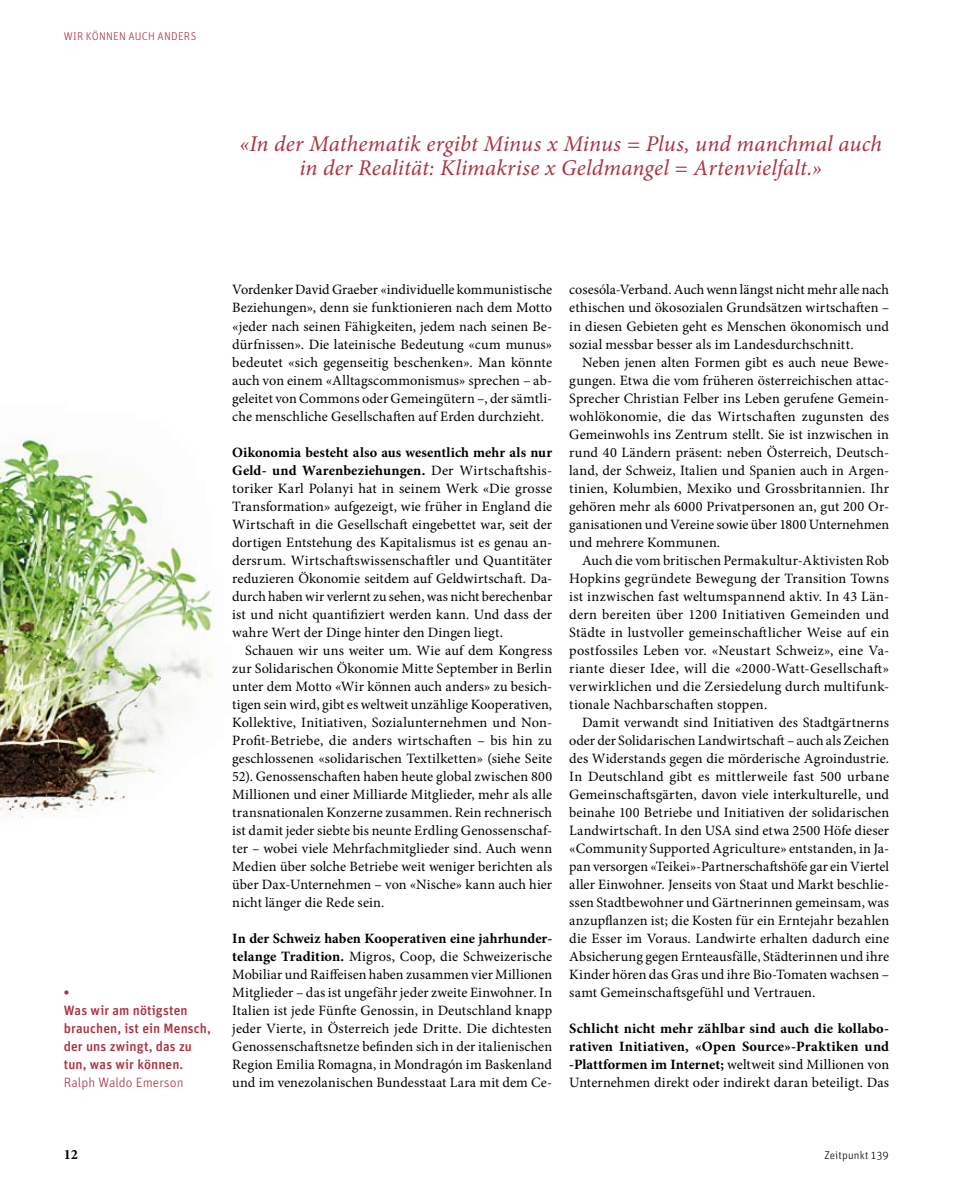
<style>
.page{position:relative;width:953px;height:1191px;background:#fff}
.page>*{position:absolute;margin:0;border:0;box-sizing:border-box;transform-origin:0 0}
.t1{font:italic 22.5px/24px "Minion Pro";letter-spacing:.005em;color:#a93343;text-align:center}
.t2{font:14.25px/18px "Minion Pro";letter-spacing:.01em;color:#000;text-align:justify}
.t3{font:700 14.25px/18px "Minion Pro";letter-spacing:.015em;color:#000;text-align:justify}
.t4{font:500 13.5px/18px "Unit OT";letter-spacing:.005em;color:#a93343}
.t5{font:300 13.5px "Unit OT";letter-spacing:.01em;color:#a93343}
.t6{font:700 13.5px "Unit OT";color:#a93343}
.t7{font:300 11.25px "Unit OT";color:#a93343}
.t8{font:300 11.25px "Unit OT";letter-spacing:.015em;color:#000}
.s1{font-weight:700}
.s2{font-weight:400}
</style>
<div class="page">
<img style="left:0;top:437px;width:213px;height:381px">
<p class="t7" style="left:64px;top:29px;width:43px">WIR KÖNNEN</p>
<p class="t7" style="left:128px;top:29px;width:8px">AUCH</p>
<p class="t7" style="left:157px;top:29px;width:8px">ANDERS</p>
<h1 class="t1" style="left:239px;top:131px;width:644px">«In der Mathematik ergibt Minus x Minus = Plus, und manchmal auch in der Realität: Klimakrise x Geldmangel = Artenvielfalt.»</h1>
<p class="t6" style="left:64px;top:983px;width:7px">•</p>
<p class="t4" style="left:64px;top:1001px;width:149px">Was wir am nötigsten brauchen, ist ein Mensch, der uns zwingt, das zu tun, was wir können.</p>
<p class="t5" style="left:64px;top:1074px;width:121px">RALPH WALDO EMERSON</p>
<p class="t2" style="left:232px;top:281px;width:321px">Vordenker David Graeber «individuelle kommunistische Beziehungen», denn sie funktionieren nach dem Motto «jeder nach seinen Fähigkeiten, jedem nach seinen Be&shy;dürfnissen». Die lateinische Bedeutung «cum munus» bedeutet «sich gegenseitig beschenken». Man könnte auch von einem «Alltagscommonismus» sprechen – ab&shy;geleitet von Commons oder Gemeingütern –, der sämtli&shy;che menschliche Gesellschaften auf Erden durchzieht.</p>
<p class="t2" style="left:232px;top:443px;width:321px"><span class="s1">Oikonomia besteht also aus wesentlich mehr als nur Geld- und Warenbeziehungen.</span> Der Wirtschaftshis&shy;toriker Karl Polanyi hat in seinem Werk «Die grosse Transformation» aufgezeigt, wie früher in England die Wirtschaft in die Gesellschaft eingebettet war, seit der dortigen Entstehung des Kapitalismus ist es genau an&shy;dersrum. Wirtschaftswissenschaftler und Quantitäter reduzieren Ökonomie seitdem auf Geldwirtschaft. Da&shy;durch haben wir verlernt zu sehen, was nicht berechenbar ist und nicht quantifiziert werden kann. Und dass der wahre Wert der Dinge hinter den Dingen liegt.</p>
<p class="t2" style="left:232px;top:641px;width:321px;text-indent:13px">Schauen wir uns weiter um. Wie auf dem Kongress zur Solidarischen Ökonomie Mitte September in Berlin unter dem Motto «Wir können auch anders» zu besich&shy;tigen sein wird, gibt es weltweit unzählige Kooperativen, Kollektive, Initiativen, Sozialunternehmen und Non-Profit-Betriebe, die anders wirtschaften – bis hin zu geschlossenen «solidarischen Textilketten» (siehe Seite 52). Genossenschaften haben heute global zwischen 800<br>Millionen und einer Milliarde Mitglieder, mehr als alle transnationalen Konzerne zusammen. Rein rechnerisch ist damit jeder siebte bis neunte Erdling Genossenschaf&shy;ter – wobei viele Mehrfachmitglieder sind. Auch wenn Medien über solche Betriebe weit weniger berichten als über Dax-Unternehmen – von «Nische» kann auch hier nicht länger die Rede sein.</p>
<p class="t2" style="left:232px;top:929px;width:321px"><span class="s1">In der Schweiz haben Kooperativen eine jahrhunder&shy;telange Tradition.</span> Migros, Coop, die Schweizerische Mobiliar und Raiffeisen haben zusammen vier Millionen Mitglieder – das ist ungefähr jeder zweite Einwohner. In Italien ist jede Fünfte Genossin, in Deutschland knapp jeder Vierte, in Österreich jede Dritte. Die dichtesten Genossenschaftsnetze befinden sich in der italienischen Region Emilia Romagna, in Mondragón im Baskenland und im venezolanischen Bundesstaat Lara mit dem Ce-</p>
<p class="t2" style="left:569px;top:281px;width:321px">cosesóla-Verband. Auch wenn längst nicht mehr alle nach ethischen und ökosozialen Grundsätzen wirtschaften – in diesen Gebieten geht es Menschen ökonomisch und sozial messbar besser als im Landesdurchschnitt.</p>
<p class="t2" style="left:569px;top:353px;width:321px;text-indent:13px">Neben jenen alten Formen gibt es auch neue Bewe&shy;gungen. Etwa die vom früheren österreichischen attac-Sprecher Christian Felber ins Leben gerufene Gemein&shy;wohlökonomie, die das Wirtschaften zugunsten des Gemeinwohls ins Zentrum stellt. Sie ist inzwischen in rund 40 Ländern präsent: neben Österreich, Deutsch&shy;land, der Schweiz, Italien und Spanien auch in Argen&shy;tinien, Kolumbien, Mexiko und Grossbritannien. Ihr gehören mehr als 6000 Privatpersonen an, gut 200 Or&shy;ganisationen und Vereine sowie über 1800 Unternehmen und mehrere Kommunen.</p>
<p class="t2" style="left:569px;top:551px;width:321px;text-indent:13px">Auch die vom britischen Permakultur-Aktivisten Rob Hopkins gegründete Bewegung der Transition Towns ist inzwischen fast weltumspannend aktiv. In 43 Län&shy;dern bereiten über 1200 Initiativen Gemeinden und Städte in lustvoller gemeinschaftlicher Weise auf ein postfossiles Leben vor. «Neustart Schweiz», eine Va&shy;riante dieser Idee, will die «2000-Watt-Gesellschaft» verwirklichen und die Zersiedelung durch multifunk&shy;tionale Nachbarschaften stoppen.</p>
<p class="t2" style="left:569px;top:713px;width:321px;text-indent:13px">Damit verwandt sind Initiativen des Stadtgärtnerns oder der Solidarischen Landwirtschaft – auch als Zeichen des Widerstands gegen die mörderische Agroindustrie.<br>In Deutschland gibt es mittlerweile fast 500 urbane Gemeinschaftsgärten, davon viele interkulturelle, und beinahe 100 Betriebe und Initiativen der solidarischen Landwirtschaft. In den USA sind etwa 2500 Höfe dieser «Community Supported Agriculture» entstanden, in Ja&shy;pan versorgen «Teikei»-Partnerschaftshöfe gar ein Viertel aller Einwohner. Jenseits von Staat und Markt beschlie&shy;ssen Stadtbewohner und Gärtnerinnen gemeinsam, was anzupflanzen ist; die Kosten für ein Erntejahr bezahlen die Esser im Voraus. Landwirte erhalten dadurch eine Absicherung gegen Ernteausfälle, Städterinnen und ihre Kinder hören das Gras und ihre Bio-Tomaten wachsen – samt Gemeinschaftsgefühl und Vertrauen.</p>
<p class="t3" style="left:569px;top:1019px;width:321px">Schlicht nicht mehr zählbar sind auch die kollabo&shy;rativen Initiativen, «Open Source»-Praktiken und -Plattformen im Internet; <span class="s2">weltweit sind Millionen von Unternehmen direkt oder indirekt daran beteiligt. Das</span></p>
<p class="t3" style="left:64px;top:1145px;width:16px">12</p>
<p class="t8" style="left:824px;top:1148px;width:66px">ZEITPUNKT 139</p>
</div>
